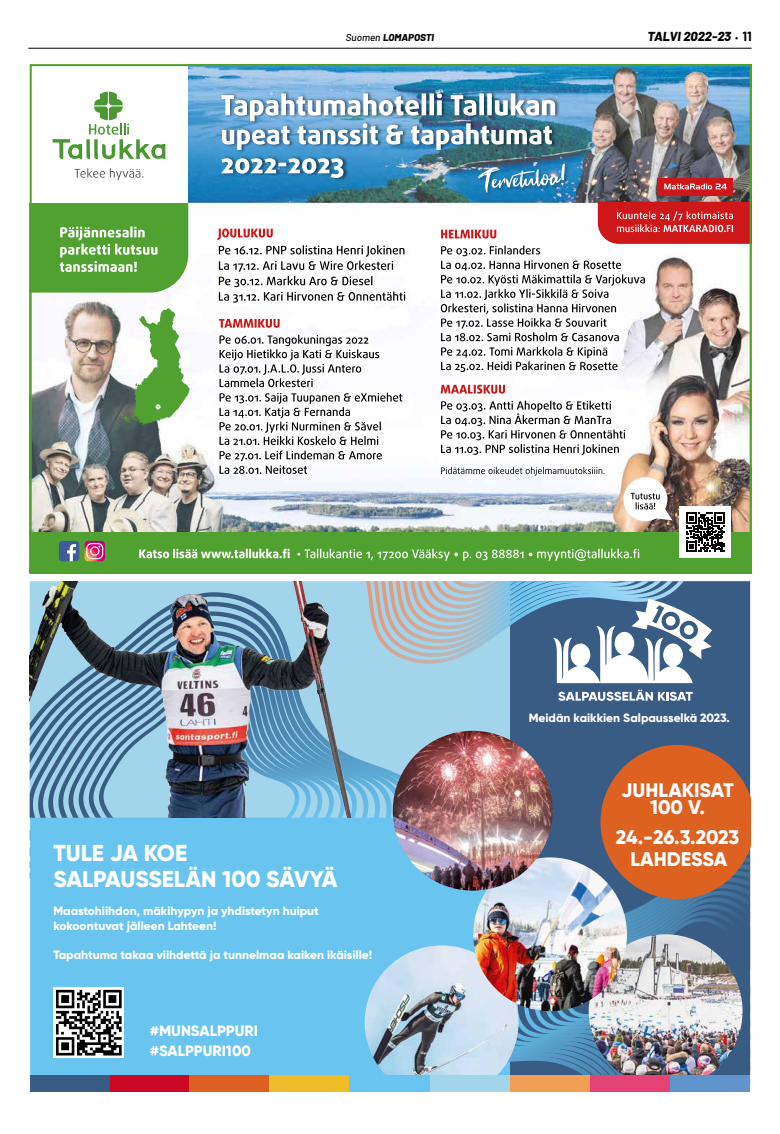
<style>
.page{position:relative;width:780px;height:1134px;background:#fff}
.page>*{position:absolute;margin:0;border:0;box-sizing:border-box;transform-origin:0 0}
.t1{font:800 23px/25.8px "Gilroy";color:#fff}
.t2{font:800 19.7px/17.5px "Gilroy";color:#fff;text-align:center}
.t3{font:800 15px/20px "Gilroy";color:#fff}
.t4{font:italic 800 13px "Barlow";color:#000}
.t5{font:800 12px/14.4px "Gilroy";color:#fff}
.t6{font:italic 800 10px "Barlow";color:#000}
.s1{font-weight:500}
.s2{font-weight:400;font-style:normal;font-size:10px}
.s3{font-weight:700;font-style:normal}
</style>
<div class="page">
<hr style="left:28px;top:48px;width:723px;height:1px;background:#000">
<div style="left:30px;top:581px;width:481px;height:237px;background:#a2d5eb"></div>
<svg style="left:359px;top:759px;width:12px;height:59px"></svg>
<div style="left:30px;top:818px;width:484px;height:265px;background:#69c5f0"></div>
<div style="left:510px;top:581px;width:240px;height:494px;background:#385c83"></div>
<img style="left:30px;top:581px;width:328px;height:237px">
<svg style="left:533px;top:899px;width:213px;height:162px"></svg>
<svg style="left:543px;top:904px;width:203px;height:171px"></svg>
<svg style="left:554px;top:911px;width:191px;height:159px"></svg>
<svg style="left:558px;top:689px;width:134px;height:12px"></svg>
<svg style="left:366px;top:581px;width:346px;height:102px"></svg>
<svg style="left:600px;top:745px;width:150px;height:154px"></svg>
<img style="left:588px;top:934px;width:154px;height:154px;border-radius:77px">
<img style="left:364px;top:945px;width:154px;height:130px">
<img style="left:473px;top:857px;width:154px;height:154px;border-radius:77px">
<div style="left:110px;top:1075px;width:80px;height:16px;background:#cb0924"></div>
<div style="left:190px;top:1075px;width:80px;height:16px;background:#dd5f21"></div>
<div style="left:270px;top:1075px;width:80px;height:16px;background:#eebc28"></div>
<div style="left:350px;top:1075px;width:80px;height:16px;background:#69c5f0"></div>
<div style="left:430px;top:1075px;width:80px;height:16px;background:#a2d5eb"></div>
<div style="left:510px;top:1075px;width:80px;height:16px;background:#f19f54"></div>
<div style="left:590px;top:1075px;width:80px;height:16px;background:#e34475"></div>
<div style="left:670px;top:1075px;width:80px;height:16px;background:#6094cd"></div>
<div style="left:30px;top:1075px;width:80px;height:16px;background:#385c83"></div>
<svg style="left:53px;top:987px;width:71px;height:71px"></svg>
<svg style="left:56px;top:990px;width:66px;height:65px;background:#777"></svg>
<img style="left:393px;top:731px;width:159px;height:160px;border-radius:80px">
<img style="left:33px;top:67px;width:715px;height:465px">
<div style="left:30px;top:532px;width:721px;height:41px;background:#51a130"></div>
<svg style="left:139px;top:549px;width:500px;height:12px"></svg>
<svg style="left:33px;top:202px;width:155px;height:91px;background:#66ac4a"></svg>
<div style="left:220px;top:155px;width:128px;height:26px;background:#000;opacity:.5"></div>
<svg style="left:221px;top:158px;width:122px;height:20px"></svg>
<div style="left:221px;top:120px;width:336px;height:33px;background:#000;opacity:.5"></div>
<div style="left:220px;top:90px;width:340px;height:34px;background:#000;opacity:.5"></div>
<img style="left:221px;top:93px;width:334px;height:57px">
<div style="left:211px;top:284px;width:202px;height:26px;background:#fff"></div>
<div style="left:211px;top:269px;width:169px;height:25px;background:#fff"></div>
<div style="left:211px;top:238px;width:201px;height:26px;background:#fff"></div>
<div style="left:210px;top:221px;width:70px;height:26px;background:#fff"></div>
<svg style="left:217px;top:228px;width:188px;height:75px"></svg>
<div style="left:212px;top:458px;width:102px;height:23px;background:#f8fafe"></div>
<div style="left:212px;top:443px;width:177px;height:26px;background:#fff"></div>
<div style="left:212px;top:429px;width:174px;height:23px;background:#fff"></div>
<div style="left:212px;top:414px;width:176px;height:26px;background:#fff"></div>
<div style="left:212px;top:400px;width:145px;height:26px;background:#fff"></div>
<div style="left:212px;top:385px;width:197px;height:26px;background:#fff"></div>
<svg style="left:219px;top:393px;width:183px;height:81px"></svg>
<div style="left:212px;top:371px;width:108px;height:23px;background:#fff"></div>
<div style="left:212px;top:357px;width:156px;height:25px;background:#fff"></div>
<div style="left:212px;top:342px;width:175px;height:26px;background:#fff"></div>
<div style="left:212px;top:327px;width:163px;height:27px;background:#fff"></div>
<svg style="left:219px;top:335px;width:160px;height:52px"></svg>
<div style="left:212px;top:311px;width:75px;height:24px;background:#fff"></div>
<svg style="left:219px;top:319px;width:60px;height:9px"></svg>
<div style="left:433px;top:437px;width:193px;height:25px;background:#fff"></div>
<div style="left:433px;top:422px;width:199px;height:26px;background:#fff"></div>
<div style="left:433px;top:406px;width:185px;height:27px;background:#fff"></div>
<div style="left:433px;top:393px;width:185px;height:26px;background:#fff"></div>
<svg style="left:441px;top:401px;width:184px;height:54px"></svg>
<div style="left:433px;top:377px;width:79px;height:24px;background:#fff"></div>
<svg style="left:440px;top:385px;width:65px;height:9px"></svg>
<div style="left:433px;top:354px;width:192px;height:25px;background:#fff"></div>
<div style="left:433px;top:339px;width:181px;height:26px;background:#fff"></div>
<svg style="left:441px;top:349px;width:176px;height:23px"></svg>
<div style="left:433px;top:325px;width:193px;height:24px;background:#fff"></div>
<div style="left:433px;top:310px;width:180px;height:26px;background:#fff"></div>
<div style="left:433px;top:296px;width:190px;height:25px;background:#fff"></div>
<div style="left:433px;top:281px;width:183px;height:26px;background:#fff"></div>
<div style="left:433px;top:267px;width:219px;height:26px;background:#fff"></div>
<div style="left:433px;top:253px;width:195px;height:25px;background:#fff"></div>
<div style="left:433px;top:238px;width:114px;height:26px;background:#fff"></div>
<div style="left:433px;top:222px;width:71px;height:24px;background:#fff"></div>
<div style="left:30px;top:64px;width:158px;height:138px;background:#fff"></div>
<svg style="left:52px;top:92px;width:113px;height:67px"></svg>
<svg style="left:75px;top:168px;width:68px;height:12px"></svg>
<div style="left:477px;top:163px;width:92px;height:34px;background:#000;opacity:.32"></div>
<svg style="left:478px;top:163px;width:86px;height:30px;background:#5093be"></svg>
<div style="left:59px;top:541px;width:20px;height:20px;background:#3e5b9b;border-radius:3px"></div>
<svg style="left:67px;top:544px;width:9px;height:17px"></svg>
<svg style="left:85px;top:541px;width:20px;height:20px"></svg>
<svg style="left:441px;top:202px;width:307px;height:139px"></svg>
<div style="left:657px;top:178px;width:76px;height:17px;background:#cd1719"></div>
<svg style="left:664px;top:184px;width:62px;height:5px"></svg>
<svg style="left:441px;top:467px;width:163px;height:9px"></svg>
<svg style="left:123px;top:308px;width:67px;height:117px"></svg>
<div style="left:623px;top:477px;width:44px;height:44px;background:#fff;border-radius:50%"></div>
<div style="left:30px;top:64px;width:721px;height:509px;border:2px solid #51a130"></div>
<svg style="left:630px;top:493px;width:42px;height:27px"></svg>
<div style="left:679px;top:506px;width:52px;height:52px;background:#fff"></div>
<svg style="left:686px;top:513px;width:38px;height:39px"></svg>
<p class="t6" style="left:346px;top:30px;width:90px"><span class="s1">Suomen</span> LOMAPOSTI</p>
<p class="t4" style="left:647px;top:27px;width:105px">TALVI 2022-23 <span class="s2">•</span> <span class="s3">11</span></p>
<h1 class="t1" style="left:53px;top:840px;width:286px">TULE JA KOE<br>SALPAUSSELÄN 100 SÄVYÄ</h1>
<p class="t5" style="left:53px;top:904px;width:267px">Maastohiihdon, mäkihypyn ja yhdistetyn huiput kokoontuvat jälleen Lahteen!</p>
<p class="t5" style="left:53px;top:947px;width:320px">Tapahtuma takaa viihdettä ja tunnelmaa kaiken ikäisille!</p>
<p class="t3" style="left:150px;top:1021px;width:110px">#MUNSALPPURI #SALPPURI100</p>
<p class="t5" style="left:528px;top:710px;width:203px">Meidän kaikkien Salpausselkä 2023.</p>
<h2 class="t2" style="left:621px;top:781px;width:114px">JUHLAKISAT<br>100 V.</h2>
<h2 class="t2" style="left:616px;top:826px;width:125px;line-height:21.4px">24.-26.3.2023<br>LAHDESSA</h2>
</div>
